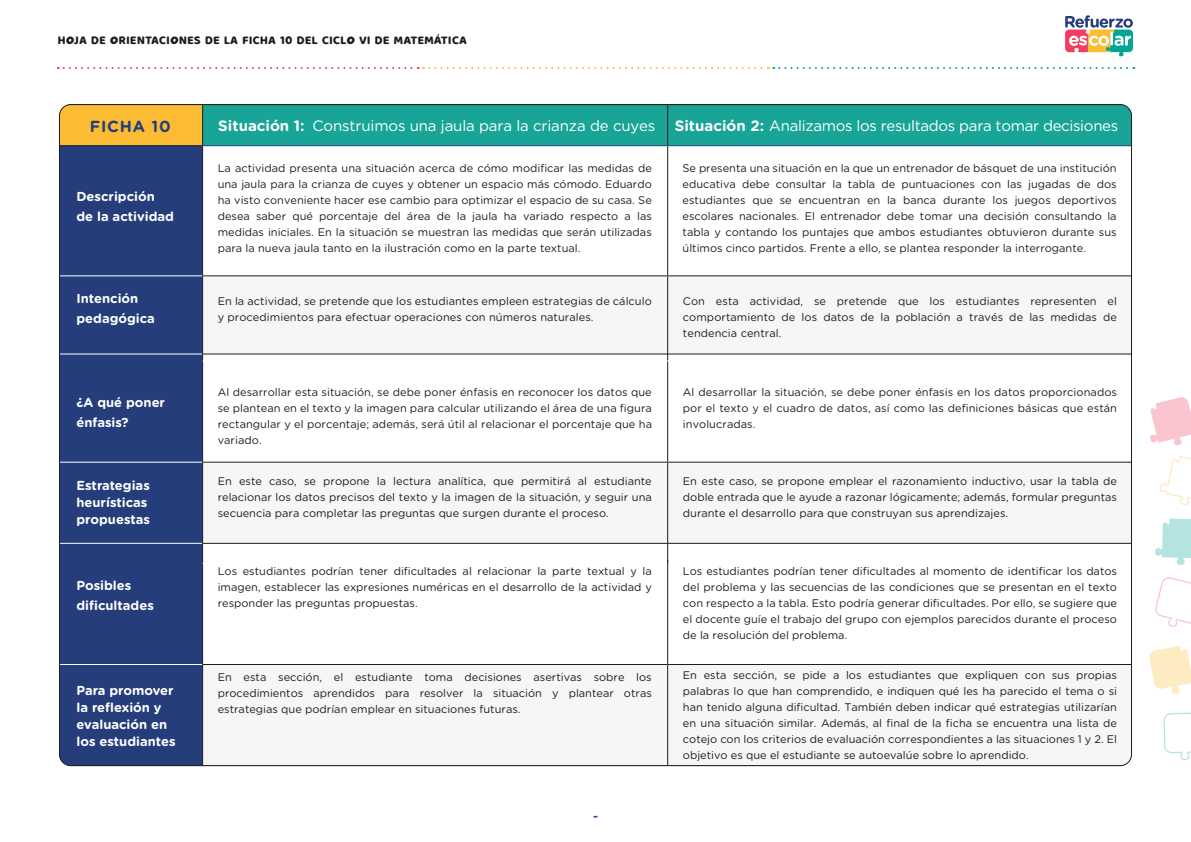
<style>
.page{position:relative;width:1191px;height:842px;background:#fff}
.page>*{position:absolute;margin:0;border:0;box-sizing:border-box;transform-origin:0 0}
.t1{font:700 16px "Gotham Rounded";letter-spacing:.05em;color:#253e7b}
.t2{font:15px "Gotham Rounded";letter-spacing:-.02em;color:#fff}
.t3{font:500 14px "Gotham Rounded";color:#2b4f9e}
.t4{font:700 13px/17px "Gotham Rounded";color:#fff}
.t5{font:11px/16px "Gotham Rounded";color:#1d1d1b;text-align:justify}
.t6{font:11px "Milky Nice Clean";letter-spacing:.05em;color:#1d1d1b}
.s1{font-weight:700}
</style>
<div class="page">
<svg style="left:203px;top:276px;width:928px;height:489px;fill:#f6f6f6"></svg>
<svg style="left:1065px;top:15px;width:68px;height:41px"></svg>
<svg style="left:58px;top:67px;width:1076px;height:2px"></svg>
<svg style="left:1150px;top:397px;width:41px;height:108px"></svg>
<svg style="left:1155px;top:519px;width:36px;height:46px"></svg>
<svg style="left:1149px;top:646px;width:42px;height:47px"></svg>
<svg style="left:1155px;top:577px;width:36px;height:50px"></svg>
<svg style="left:1164px;top:712px;width:27px;height:48px"></svg>
<div style="left:59px;top:105px;width:144px;height:41px;background:#fbbc33"></div>
<div style="left:203px;top:106px;width:928px;height:39px;background:#18a597"></div>
<div style="left:60px;top:146px;width:143px;height:619px;background:#253e7b"></div>
<hr style="left:202px;top:146px;width:1px;height:129px;background:#1d1d1b">
<hr style="left:667px;top:146px;width:1px;height:129px;background:#1d1d1b">
<hr style="left:202px;top:275px;width:465px;height:1px;background:#1d1d1b">
<hr style="left:202px;top:276px;width:1px;height:84px;background:#1d1d1b">
<hr style="left:667px;top:275px;width:464px;height:1px;background:#1d1d1b">
<hr style="left:667px;top:276px;width:1px;height:84px;background:#1d1d1b">
<hr style="left:202px;top:353px;width:465px;height:1px;background:#1d1d1b">
<hr style="left:202px;top:361px;width:1px;height:101px;background:#1d1d1b">
<hr style="left:667px;top:353px;width:464px;height:1px;background:#1d1d1b">
<hr style="left:667px;top:361px;width:1px;height:101px;background:#1d1d1b">
<hr style="left:202px;top:462px;width:465px;height:1px;background:#1d1d1b">
<hr style="left:202px;top:463px;width:1px;height:100px;background:#1d1d1b">
<hr style="left:667px;top:462px;width:464px;height:1px;background:#1d1d1b">
<hr style="left:667px;top:463px;width:1px;height:100px;background:#1d1d1b">
<hr style="left:202px;top:543px;width:465px;height:1px;background:#1d1d1b">
<hr style="left:202px;top:564px;width:1px;height:100px;background:#1d1d1b">
<hr style="left:667px;top:543px;width:464px;height:1px;background:#1d1d1b">
<hr style="left:667px;top:560px;width:1px;height:104px;background:#1d1d1b">
<hr style="left:59px;top:664px;width:1px;height:101px;background:#1d1d1b">
<hr style="left:202px;top:664px;width:465px;height:1px;background:#1d1d1b">
<hr style="left:202px;top:665px;width:1px;height:100px;background:#1d1d1b">
<hr style="left:667px;top:664px;width:464px;height:1px;background:#1d1d1b">
<hr style="left:667px;top:665px;width:1px;height:100px;background:#1d1d1b">
<hr style="left:1131px;top:665px;width:1px;height:100px;background:#1d1d1b">
<hr style="left:59px;top:765px;width:144px;height:1px;background:#1d1d1b">
<hr style="left:667px;top:765px;width:464px;height:1px;background:#1d1d1b">
<hr style="left:203px;top:145px;width:464px;height:1px;background:#253e7b">
<hr style="left:1131px;top:105px;width:1px;height:40px;background:#253e7b">
<hr style="left:667px;top:145px;width:464px;height:1px;background:#253e7b">
<hr style="left:60px;top:275px;width:142px;height:1px;background:#fff">
<hr style="left:60px;top:353px;width:142px;height:1px;background:#fff">
<hr style="left:60px;top:462px;width:142px;height:1px;background:#fff">
<hr style="left:60px;top:543px;width:142px;height:1px;background:#fff">
<hr style="left:60px;top:664px;width:142px;height:1px;background:#fff">
<hr style="left:667px;top:105px;width:464px;height:1px;background:#1d1d1b">
<hr style="left:667px;top:105px;width:1px;height:40px;background:#1d1d1b">
<hr style="left:59px;top:105px;width:144px;height:1px;background:#1d1d1b">
<hr style="left:202px;top:105px;width:1px;height:40px;background:#1d1d1b">
<hr style="left:59px;top:145px;width:144px;height:1px;background:#1d1d1b">
<hr style="left:59px;top:105px;width:1px;height:40px;background:#1d1d1b">
<p class="t6" style="left:58px;top:33px;width:410px">HOJA DE ORIENTACIONES DE LA FICHA 10 DEL CICLO VI DE MATEMÁTICA</p>
<h1 class="t1" style="left:90px;top:114px;width:82px">FICHA 10</h1>
<h2 class="t2" style="left:218px;top:115px;width:438px"><span class="s1">Situación 1:</span> Construimos una jaula para la crianza de cuyes</h2>
<h2 class="t2" style="left:675px;top:115px;width:445px"><span class="s1">Situación 2:</span> Analizamos los resultados para tomar decisiones</h2>
<p class="t4" style="left:76px;top:185px;width:99px;line-height:20px">Descripción de la actividad</p>
<p class="t4" style="left:76px;top:287px;width:80px;line-height:20px">Intención pedagógica</p>
<p class="t4" style="left:76px;top:392px;width:90px;line-height:20px">¿A qué poner énfasis?</p>
<p class="t4" style="left:76px;top:476px;width:75px">Estrategias heurísticas propuestas</p>
<p class="t4" style="left:76px;top:574px;width:79px;line-height:20px">Posibles dificultades</p>
<p class="t4" style="left:76px;top:681px;width:101px">Para promover la reflexión y evaluación en los estudiantes</p>
<p class="t5" style="left:218px;top:159px;width:435px">La actividad presenta una situación acerca de cómo modificar las medidas de una jaula para la crianza de cuyes y obtener un espacio más cómodo. Eduardo ha visto conveniente hacer ese cambio para optimizar el espacio de su casa. Se desea saber qué porcentaje del área de la jaula ha variado respecto a las medidas iniciales. En la situación se muestran las medidas que serán utilizadas para la nueva jaula tanto en la ilustración como en la parte textual.</p>
<p class="t5" style="left:682px;top:159px;width:435px">Se presenta una situación en la que un entrenador de básquet de una institución educativa debe consultar la tabla de puntuaciones con las jugadas de dos estudiantes que se encuentran en la banca durante los juegos deportivos escolares nacionales. El entrenador debe tomar una decisión consultando la tabla y contando los puntajes que ambos estudiantes obtuvieron durante sus últimos cinco partidos. Frente a ello, se plantea responder la interrogante.</p>
<p class="t5" style="left:218px;top:292px;width:435px">En la actividad, se pretende que los estudiantes empleen estrategias de cálculo y procedimientos para efectuar operaciones con números naturales.</p>
<p class="t5" style="left:683px;top:292px;width:435px">Con esta actividad, se pretende que los estudiantes representen el comportamiento de los datos de la población a través de las medidas de tendencia central.</p>
<p class="t5" style="left:218px;top:384px;width:436px">Al desarrollar esta situación, se debe poner énfasis en reconocer los datos que se plantean en el texto y la imagen para calcular utilizando el área de una figura rectangular y el porcentaje; además, será útil al relacionar el porcentaje que ha variado.</p>
<p class="t5" style="left:683px;top:384px;width:435px">Al desarrollar la situación, se debe poner énfasis en los datos proporcionados por el texto y el cuadro de datos, así como las definiciones básicas que están involucradas.</p>
<p class="t5" style="left:218px;top:473px;width:435px">En este caso, se propone la lectura analítica, que permitirá al estudiante relacionar los datos precisos del texto y la imagen de la situación, y seguir una secuencia para completar las preguntas que surgen durante el proceso.</p>
<p class="t5" style="left:683px;top:473px;width:435px">En este caso, se propone emplear el razonamiento inductivo, usar la tabla de doble entrada que le ayude a razonar lógicamente; además, formular preguntas durante el desarrollo para que construyan sus aprendizajes.</p>
<p class="t5" style="left:218px;top:562px;width:435px">Los estudiantes podrían tener dificultades al relacionar la parte textual y la imagen, establecer las expresiones numéricas en el desarrollo de la actividad y responder las preguntas propuestas.</p>
<p class="t5" style="left:683px;top:562px;width:435px">Los estudiantes podrían tener dificultades al momento de identificar los datos del problema y las secuencias de las condiciones que se presentan en el texto con respecto a la tabla. Esto podría generar dificultades. Por ello, se sugiere que el docente guíe el trabajo del grupo con ejemplos parecidos durante el proceso de la resolución del problema.</p>
<p class="t5" style="left:218px;top:668px;width:435px">En esta sección, el estudiante toma decisiones asertivas sobre los procedimientos aprendidos para resolver la situación y plantear otras estrategias que podrían emplear en situaciones futuras.</p>
<p class="t5" style="left:683px;top:667px;width:435px">En esta sección, se pide a los estudiantes que expliquen con sus propias palabras lo que han comprendido, e indiquen qué les ha parecido el tema o si han tenido alguna dificultad. También deben indicar qué estrategias utilizarían en una situación similar. Además, al final de la ficha se encuentra una lista de cotejo con los criterios de evaluación correspondientes a las situaciones 1 y 2. El objetivo es que el estudiante se autoevalúe sobre lo aprendido.</p>
<p class="t3" style="left:593px;top:806px;width:7px">-</p>
</div>
